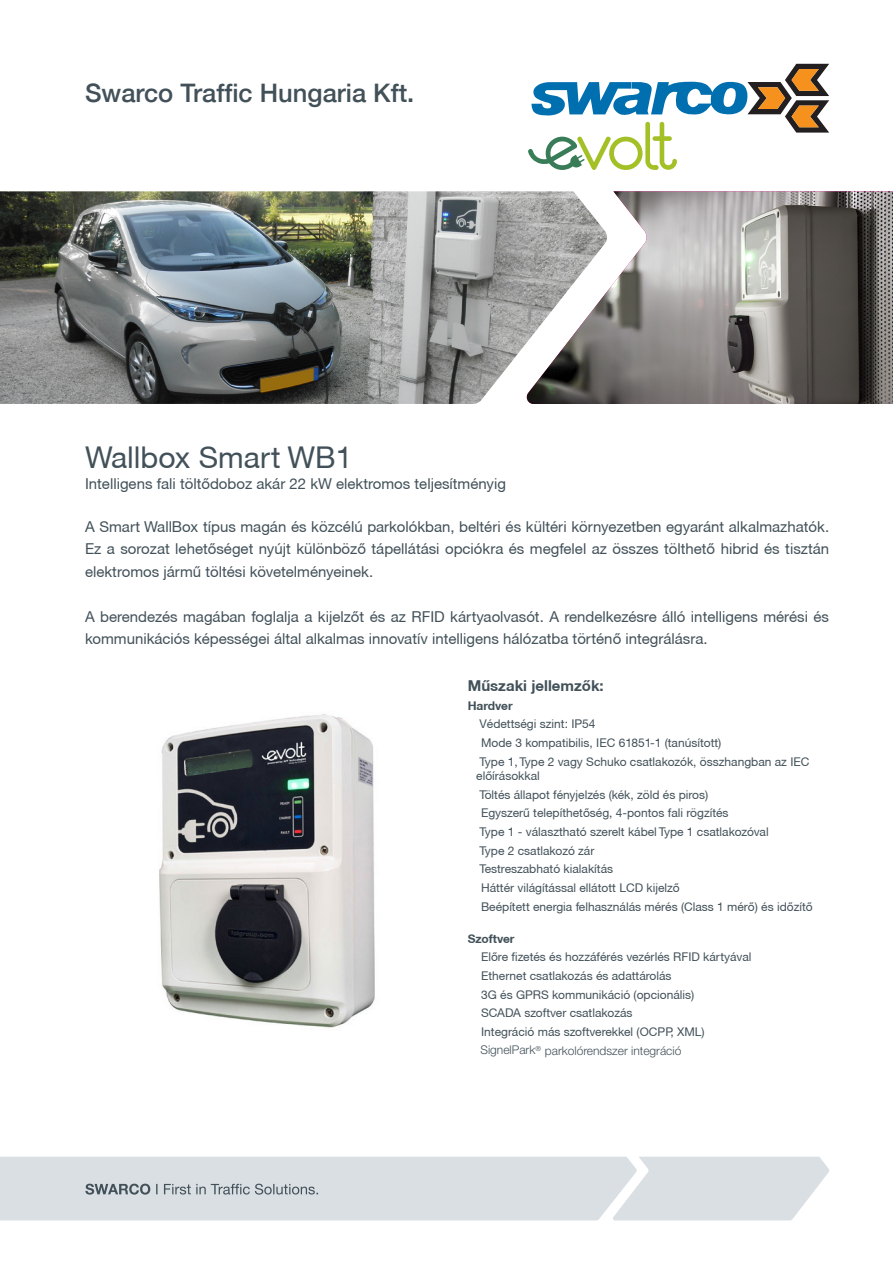
<style>
.page{position:relative;width:893px;height:1263px;background:#fff}
.page>*{position:absolute;margin:0;border:0;box-sizing:border-box;transform-origin:0 0}
.t1{font:30px "Helvetica Neue CE";color:#425159}
.t2{font:500 25.5px "Helvetica Neue LT";color:#425159}
.t3{font:15px/22.5px "Helvetica Neue CE";color:#425159;text-align:justify}
.t4{font:700 15px "Helvetica Neue CE";color:#425159}
.t5{font:12px/18.6px "Helvetica Neue CE";color:#425159}
.t6{font:300 12px "Helvetica Neue LT Pro";color:#425159}
.t7{font:700 12px "Helvetica Neue CE";color:#425159}
</style>
<div class="page">
<img style="left:607px;top:191px;width:286px;height:213px">
<div style="left:0;top:1157px;width:829px;height:63px;background:#dadfe4"></div>
<svg style="left:85px;top:1184px;width:233px;height:10px;background:#a7afb5"></svg>
<svg style="left:528px;top:64px;width:301px;height:106px"></svg>
<img style="left:159px;top:714px;width:216px;height:314px">
<img style="left:0;top:191px;width:607px;height:213px">
<h2 class="t2" style="left:85px;top:78px;width:331px">Swarco Traffic Hungaria Kft.</h2>
<h1 class="t1" style="left:85px;top:439px;width:269px">Wallbox Smart WB1</h1>
<p class="t3" style="left:85px;top:472px;width:422px">Intelligens fali töltődoboz akár 22 kW elektromos teljesítményig</p>
<p class="t3" style="left:85px;top:515px;width:746px">A Smart WallBox típus magán és közcélú parkolókban, beltéri és kültéri környezetben egyaránt alkalmazhatók.<br>Ez a sorozat lehetőséget nyújt különböző tápellátási opciókra és megfelel az összes tölthető hibrid és tisztán elektromos jármű töltési követelményeinek.</p>
<p class="t3" style="left:85px;top:605px;width:746px">A berendezés magában foglalja a kijelzőt és az RFID kártyaolvasót. A rendelkezésre álló intelligens mérési és kommunikációs képességei által alkalmas innovatív intelligens hálózatba történő integrálásra.</p>
<p class="t4" style="left:468px;top:676px;width:138px">Műszaki jellemzők:</p>
<p class="t7" style="left:468px;top:698px;width:47px">Hardver</p>
<p class="t5" style="left:480px;top:715px;width:331px">Védettségi szint: IP54<br>Mode 3 kompatibilis, IEC 61851-1 (tanúsított)<br>Type 1, Type 2 vagy Schuko csatlakozók, összhangban az IEC</p>
<p class="t5" style="left:476px;top:767px;width:338px">előírásokkal<br>Töltés állapot fényjelzés (kék, zöld és piros)<br>Egyszerű telepíthetőség, 4-pontos fali rögzítés<br>Type 1 - választható szerelt kábel Type 1 csatlakozóval<br>Type 2 csatlakozó zár<br>Testreszabható kialakítás<br>Háttér világítással ellátott LCD kijelző<br>Beépített energia felhasználás mérés (Class 1 mérő) és időzítő</p>
<p class="t7" style="left:468px;top:931px;width:48px">Szoftver</p>
<p class="t5" style="left:481px;top:948px;width:272px">Előre fizetés és hozzáférés vezérlés RFID kártyával Ethernet csatlakozás és adattárolás<br>3G és GPRS kommunikáció (opcionális)<br>SCADA szoftver csatlakozás<br>Integráció más szoftverekkel (OCPP, XML)</p>
<p class="t6" style="left:480px;top:1043px;width:202px">SignelPark<sup>®</sup> parkolórendszer integráció</p>
</div>
